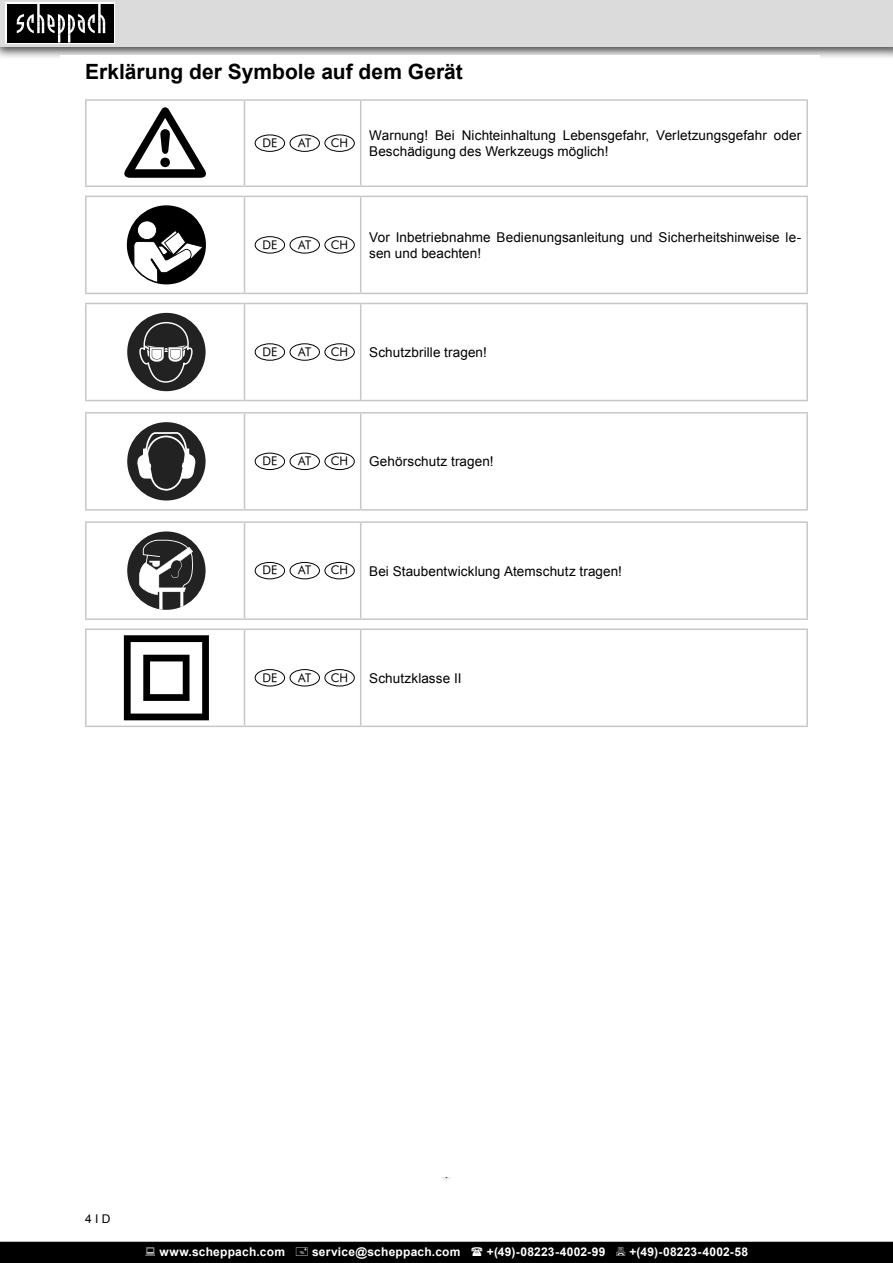
<style>
.page{position:relative;width:893px;height:1263px;background:#fff}
.page>*{position:absolute;margin:0;border:0;box-sizing:border-box;transform-origin:0 0}
.Tabelle_Spalte_1{font:700 21px "Arial";color:#000}
.Übersetzungshinweise{font:13.5px/16.2px "Arial";letter-spacing:.005em;color:#000}
.t1{font:700 12px "Arial";letter-spacing:.02em;color:#fff}
.t2{font:12px "Futura Book BT";color:#000}
.t3{font:12px "Arial";color:#000}
</style>
<div class="page">
<div style="left:1px;top:1242px;width:891px;height:20px;background:#000"></div>
<div style="left:0;top:1242px;width:893px;height:21px;border:2px solid #000"></div>
<div style="left:0;top:0;width:893px;height:60px;background:#000;opacity:.75"></div>
<div style="left:0;top:0;width:893px;height:46px;background:#dbdbdb"></div>
<div style="left:884px;top:0;width:9px;height:60px;background:#000;opacity:.75"></div>
<div style="left:793px;top:0;width:100px;height:46px;background:#dbdbdb"></div>
<div style="left:5px;top:2px;width:110px;height:42px;background:linear-gradient(to bottom,#000,#000)"></div>
<div style="left:7px;top:4px;width:106px;height:39px;background:#000"></div>
<svg style="left:17px;top:4px;width:88px;height:39px"></svg>
<hr style="left:446px;top:64px;width:1px;height:1114px;background:#505050">
<div style="left:61px;top:55px;width:759px;height:1122px;background:#fff"></div>
<svg style="left:87px;top:197px;width:719px;height:96px"></svg>
<hr style="left:85px;top:196px;width:159px;height:1px;background:#c7c7c7">
<hr style="left:85px;top:197px;width:2px;height:96px;background:#c7c7c7">
<hr style="left:244px;top:196px;width:117px;height:1px;background:#c7c7c7">
<hr style="left:244px;top:197px;width:1px;height:96px;background:#c7c7c7">
<hr style="left:361px;top:196px;width:447px;height:1px;background:#c7c7c7">
<hr style="left:360px;top:197px;width:1px;height:96px;background:#c7c7c7">
<hr style="left:806px;top:197px;width:2px;height:96px;background:#c7c7c7">
<hr style="left:85px;top:293px;width:159px;height:1px;background:#c7c7c7">
<hr style="left:244px;top:293px;width:117px;height:1px;background:#c7c7c7">
<hr style="left:361px;top:293px;width:447px;height:1px;background:#c7c7c7">
<svg style="left:124px;top:202px;width:85px;height:85px"></svg>
<div style="left:255px;top:236px;width:30px;height:17px;border:1px solid #000;border-radius:50%"></div>
<div style="left:290px;top:236px;width:30px;height:17px;border:1px solid #000;border-radius:50%"></div>
<div style="left:324px;top:236px;width:31px;height:17px;border:1px solid #000;border-radius:50%"></div>
<svg style="left:87px;top:304px;width:719px;height:96px"></svg>
<hr style="left:85px;top:303px;width:159px;height:1px;background:#c7c7c7">
<hr style="left:85px;top:304px;width:2px;height:96px;background:#c7c7c7">
<hr style="left:244px;top:303px;width:117px;height:1px;background:#c7c7c7">
<hr style="left:244px;top:304px;width:1px;height:96px;background:#c7c7c7">
<hr style="left:361px;top:303px;width:447px;height:1px;background:#c7c7c7">
<hr style="left:360px;top:304px;width:1px;height:96px;background:#c7c7c7">
<hr style="left:806px;top:304px;width:2px;height:96px;background:#c7c7c7">
<hr style="left:85px;top:400px;width:159px;height:1px;background:#c7c7c7">
<hr style="left:244px;top:400px;width:117px;height:1px;background:#c7c7c7">
<hr style="left:361px;top:400px;width:447px;height:1px;background:#c7c7c7">
<div style="left:124px;top:309px;width:85px;height:86px;background:#fff;border-radius:50%"></div>
<div style="left:127px;top:313px;width:79px;height:78px;background:#222;border-radius:50%"></div>
<svg style="left:139px;top:322px;width:54px;height:61px"></svg>
<div style="left:255px;top:343px;width:30px;height:18px;border:1px solid #000;border-radius:50%"></div>
<div style="left:290px;top:343px;width:30px;height:18px;border:1px solid #000;border-radius:50%"></div>
<div style="left:324px;top:343px;width:31px;height:18px;border:1px solid #000;border-radius:50%"></div>
<svg style="left:243px;top:523px;width:119px;height:95px"></svg>
<hr style="left:85px;top:521px;width:159px;height:2px;background:#c7c7c7">
<hr style="left:85px;top:523px;width:2px;height:95px;background:#c7c7c7">
<hr style="left:244px;top:521px;width:117px;height:2px;background:#c7c7c7">
<hr style="left:244px;top:523px;width:1px;height:95px;background:#c7c7c7">
<hr style="left:361px;top:521px;width:447px;height:2px;background:#c7c7c7">
<hr style="left:360px;top:523px;width:1px;height:95px;background:#c7c7c7">
<hr style="left:806px;top:523px;width:2px;height:95px;background:#c7c7c7">
<hr style="left:85px;top:618px;width:159px;height:2px;background:#c7c7c7">
<hr style="left:244px;top:618px;width:117px;height:2px;background:#c7c7c7">
<hr style="left:361px;top:618px;width:447px;height:2px;background:#c7c7c7">
<div style="left:127px;top:531px;width:79px;height:79px;background:#222;border-radius:50%"></div>
<svg style="left:139px;top:540px;width:54px;height:70px"></svg>
<div style="left:255px;top:562px;width:30px;height:17px;border:1px solid #000;border-radius:50%"></div>
<div style="left:290px;top:562px;width:30px;height:17px;border:1px solid #000;border-radius:50%"></div>
<div style="left:324px;top:562px;width:31px;height:17px;border:1px solid #000;border-radius:50%"></div>
<svg style="left:87px;top:101px;width:719px;height:85px"></svg>
<hr style="left:85px;top:99px;width:159px;height:2px;background:#c7c7c7">
<hr style="left:85px;top:101px;width:2px;height:85px;background:#c7c7c7">
<hr style="left:244px;top:99px;width:117px;height:2px;background:#c7c7c7">
<hr style="left:244px;top:101px;width:1px;height:85px;background:#c7c7c7">
<hr style="left:361px;top:99px;width:447px;height:2px;background:#c7c7c7">
<hr style="left:360px;top:101px;width:1px;height:85px;background:#c7c7c7">
<hr style="left:806px;top:101px;width:2px;height:85px;background:#c7c7c7">
<hr style="left:85px;top:186px;width:159px;height:1px;background:#c7c7c7">
<hr style="left:244px;top:186px;width:117px;height:1px;background:#c7c7c7">
<hr style="left:361px;top:186px;width:447px;height:1px;background:#c7c7c7">
<div style="left:255px;top:135px;width:30px;height:17px;border:1px solid #000;border-radius:50%"></div>
<div style="left:290px;top:135px;width:30px;height:17px;border:1px solid #000;border-radius:50%"></div>
<div style="left:324px;top:135px;width:31px;height:17px;border:1px solid #000;border-radius:50%"></div>
<svg style="left:87px;top:630px;width:719px;height:96px"></svg>
<hr style="left:85px;top:628px;width:159px;height:2px;background:#c7c7c7">
<hr style="left:85px;top:630px;width:2px;height:96px;background:#c7c7c7">
<hr style="left:244px;top:628px;width:117px;height:2px;background:#c7c7c7">
<hr style="left:244px;top:630px;width:1px;height:96px;background:#c7c7c7">
<hr style="left:361px;top:628px;width:447px;height:2px;background:#c7c7c7">
<hr style="left:360px;top:630px;width:1px;height:96px;background:#c7c7c7">
<hr style="left:806px;top:630px;width:2px;height:96px;background:#c7c7c7">
<hr style="left:85px;top:726px;width:159px;height:1px;background:#c7c7c7">
<hr style="left:244px;top:726px;width:117px;height:1px;background:#c7c7c7">
<hr style="left:361px;top:726px;width:447px;height:1px;background:#c7c7c7">
<svg style="left:124px;top:635px;width:85px;height:85px"></svg>
<div style="left:255px;top:669px;width:30px;height:17px;border:1px solid #000;border-radius:50%"></div>
<div style="left:290px;top:669px;width:30px;height:17px;border:1px solid #000;border-radius:50%"></div>
<div style="left:324px;top:669px;width:31px;height:17px;border:1px solid #000;border-radius:50%"></div>
<svg style="left:243px;top:414px;width:119px;height:95px"></svg>
<hr style="left:85px;top:412px;width:159px;height:2px;background:#c7c7c7">
<hr style="left:85px;top:414px;width:2px;height:95px;background:#c7c7c7">
<hr style="left:244px;top:412px;width:117px;height:2px;background:#c7c7c7">
<hr style="left:244px;top:414px;width:1px;height:95px;background:#c7c7c7">
<hr style="left:361px;top:412px;width:447px;height:2px;background:#c7c7c7">
<hr style="left:360px;top:414px;width:1px;height:95px;background:#c7c7c7">
<hr style="left:806px;top:414px;width:2px;height:95px;background:#c7c7c7">
<hr style="left:85px;top:509px;width:159px;height:2px;background:#c7c7c7">
<hr style="left:244px;top:509px;width:117px;height:2px;background:#c7c7c7">
<hr style="left:361px;top:509px;width:447px;height:2px;background:#c7c7c7">
<div style="left:127px;top:422px;width:79px;height:78px;background:#222;border-radius:50%"></div>
<svg style="left:137px;top:432px;width:59px;height:59px"></svg>
<div style="left:255px;top:453px;width:30px;height:17px;border:1px solid #000;border-radius:50%"></div>
<div style="left:290px;top:453px;width:30px;height:17px;border:1px solid #000;border-radius:50%"></div>
<div style="left:324px;top:453px;width:31px;height:17px;border:1px solid #000;border-radius:50%"></div>
<svg style="left:124px;top:107px;width:82px;height:71px"></svg>
<p class="Tabelle_Spalte_1" style="left:85px;top:58px;width:379px">Erklärung der Symbole auf dem Gerät</p>
<p class="t2" style="left:262px;top:135px;width:16px">DE</p>
<p class="t2" style="left:298px;top:135px;width:14px">AT</p>
<p class="t2" style="left:331px;top:135px;width:19px">CH</p>
<p class="Übersetzungshinweise" style="left:369px;top:127px;width:433px">Warnung! Bei Nichteinhaltung Lebensgefahr, Verletzungsgefahr oder<br>Beschädigung des Werkzeugs möglich!</p>
<p class="t2" style="left:262px;top:237px;width:16px">DE</p>
<p class="t2" style="left:298px;top:237px;width:14px">AT</p>
<p class="t2" style="left:331px;top:237px;width:19px">CH</p>
<p class="Übersetzungshinweise" style="left:369px;top:229px;width:433px">Vor Inbetriebnahme Bedienungsanleitung und Sicherheitshinweise le&shy;sen und beachten!</p>
<p class="t2" style="left:262px;top:344px;width:16px">DE</p>
<p class="t2" style="left:298px;top:344px;width:14px">AT</p>
<p class="t2" style="left:331px;top:344px;width:19px">CH</p>
<p class="Übersetzungshinweise" style="left:369px;top:344px;width:119px">Schutzbrille tragen!</p>
<p class="t2" style="left:262px;top:454px;width:16px">DE</p>
<p class="t2" style="left:298px;top:454px;width:14px">AT</p>
<p class="t2" style="left:331px;top:454px;width:19px">CH</p>
<p class="Übersetzungshinweise" style="left:369px;top:454px;width:126px">Gehörschutz tragen!</p>
<p class="t2" style="left:262px;top:563px;width:16px">DE</p>
<p class="t2" style="left:298px;top:563px;width:14px">AT</p>
<p class="t2" style="left:331px;top:563px;width:19px">CH</p>
<p class="Übersetzungshinweise" style="left:369px;top:563px;width:254px">Bei Staubentwicklung Atemschutz tragen!</p>
<p class="t2" style="left:262px;top:670px;width:16px">DE</p>
<p class="t2" style="left:298px;top:670px;width:14px">AT</p>
<p class="t2" style="left:331px;top:670px;width:19px">CH</p>
<p class="Übersetzungshinweise" style="left:369px;top:670px;width:94px">Schutzklasse II</p>
<p class="t3" style="left:85px;top:1211px;width:27px">4 І D</p>
<p class="t1" style="left:159px;top:1244px;width:127px">www.scheppach.com</p>
<p class="t1" style="left:312px;top:1244px;width:150px">service@scheppach.com</p>
<p class="t1" style="left:487px;top:1244px;width:120px">+(49)-08223-4002-99</p>
<p class="t1" style="left:629px;top:1244px;width:120px">+(49)-08223-4002-58</p>
</div>
